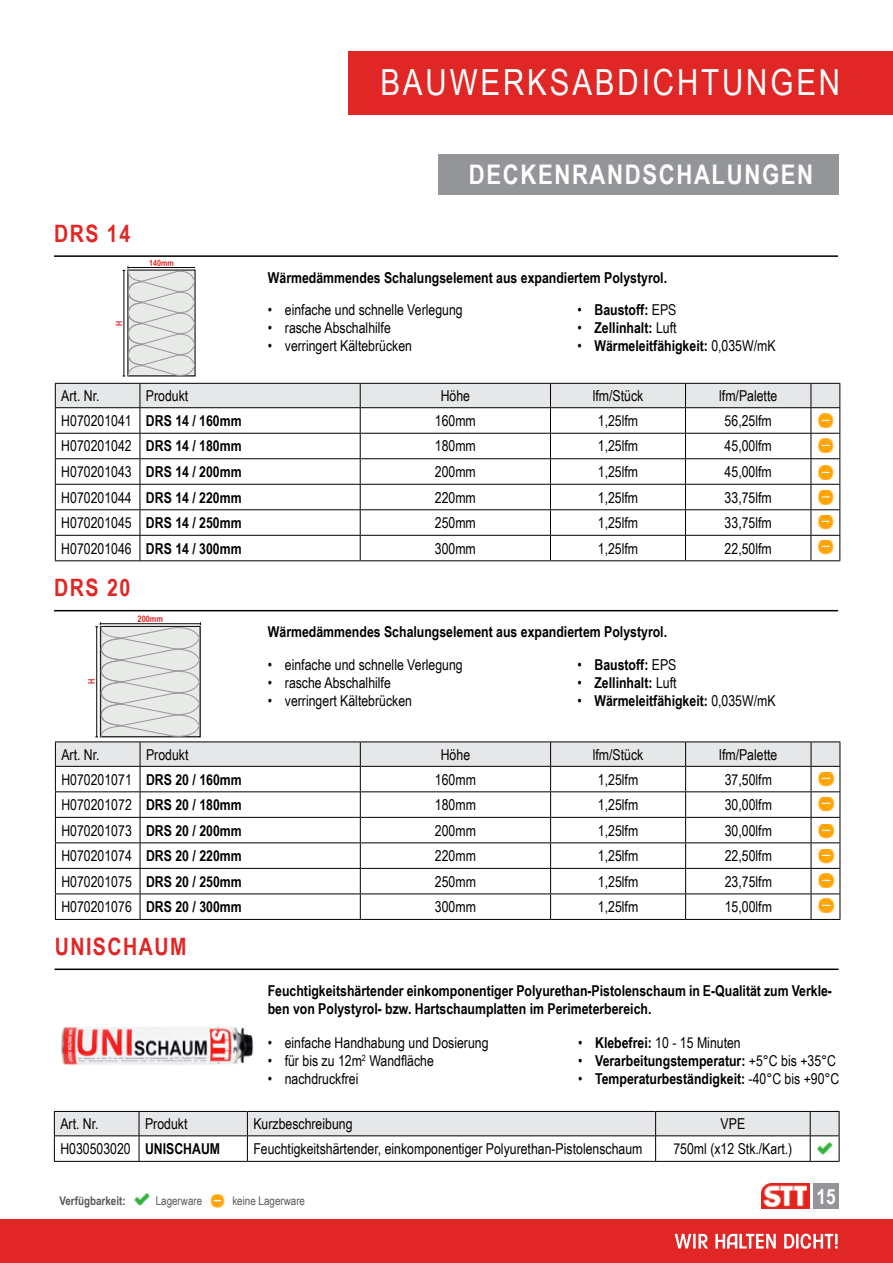
<style>
.page{position:relative;width:893px;height:1263px;background:#fff}
.page>*{position:absolute;margin:0;border:0;box-sizing:border-box;transform-origin:0 0}
.t1{font:36px "Arial Narrow";letter-spacing:.08em;color:#fff}
.t2{font:700 27px "Arial Narrow";color:#fff}
.t3{font:700 24px "Arial Narrow";color:#e12726}
.t4{font:700 21px "Arial Narrow";color:#fff}
.t5{font:15px "Arial Narrow";color:#000}
.t6{font:700 15px/18px "Arial Narrow";color:#000}
.t7{font:12px "Arial Narrow";color:#58595b}
.t8{font:700 12px "Arial Narrow";color:#58595b}
.t9{font:700 9px "Arial Narrow";color:#e12726}
.t10{font:700 8.7px "Arial Narrow";color:#e12726}
.s1{font-weight:400}
.s2{font-weight:700}
</style>
<div class="page">
<div style="left:0;top:1219px;width:893px;height:44px;background:#e12726"></div>
<svg style="left:675px;top:1233px;width:162px;height:16px"></svg>
<img style="left:762px;top:1183px;width:48px;height:26px">
<div style="left:813px;top:1183px;width:26px;height:26px;background:#939598"></div>
<img style="left:134px;top:1193px;width:16px;height:13px">
<img style="left:210px;top:1193px;width:15px;height:15px">
<div style="left:438px;top:154px;width:401px;height:40px;background:#939598"></div>
<div style="left:349px;top:51px;width:544px;height:63px;background:#e12726"></div>
<hr style="left:55px;top:968px;width:783px;height:2px;background:#000">
<img style="left:61px;top:1026px;width:193px;height:39px">
<svg style="left:54px;top:1111px;width:786px;height:51px"></svg>
<img style="left:816px;top:1142px;width:19px;height:13px">
<hr style="left:54px;top:255px;width:784px;height:2px;background:#000">
<svg style="left:55px;top:266px;width:785px;height:295px"></svg>
<img style="left:817px;top:438px;width:17px;height:14px">
<img style="left:817px;top:414px;width:17px;height:14px">
<img style="left:817px;top:490px;width:17px;height:14px">
<img style="left:817px;top:465px;width:17px;height:15px">
<img style="left:817px;top:515px;width:17px;height:14px">
<img style="left:817px;top:540px;width:17px;height:14px">
<hr style="left:54px;top:610px;width:784px;height:1px;background:#000">
<svg style="left:55px;top:622px;width:786px;height:298px"></svg>
<img style="left:817px;top:797px;width:17px;height:14px">
<img style="left:817px;top:772px;width:17px;height:14px">
<img style="left:817px;top:849px;width:17px;height:14px">
<img style="left:817px;top:824px;width:17px;height:14px">
<img style="left:817px;top:874px;width:17px;height:14px">
<img style="left:817px;top:899px;width:17px;height:14px">
<h1 class="t1" style="left:380px;top:56px;width:461px">BAUWERKSABDICHTUNGEN</h1>
<h3 class="t3" style="left:54px;top:215px;width:16px">DRS</h3>
<h3 class="t3" style="left:107px;top:215px;width:25px">14</h3>
<p class="t10" style="left:149px;top:256px;width:26px">140mm</p>
<p class="t10" style="left:113px;top:326px;width:6px;rotate:-90deg">H</p>
<h2 class="t2" style="left:469px;top:154px;width:19px">DECKENRANDSCHA</h2>
<h2 class="t2" style="left:712px;top:154px;width:33px">LUNGEN</h2>
<p class="t6" style="left:268px;top:268px;width:401px">Wärmedämmendes Schalungselement aus expandiertem Polystyrol.</p>
<p class="t6" style="left:577px;top:300px;width:101px"><span class="s1">•</span> Baustoff: <span class="s1">EPS</span></p>
<p class="t6" style="left:577px;top:318px;width:101px"><span class="s1">•</span> Zellinhalt: <span class="s1">Luft</span></p>
<p class="t6" style="left:577px;top:336px;width:200px"><span class="s1">•</span> Wärmeleitfähigkeit: <span class="s1">0,035W/mK</span></p>
<p class="t5" style="left:268px;top:299px;width:196px">• einfache und schnelle Verlegung</p>
<p class="t5" style="left:268px;top:317px;width:124px">• rasche Abschalhilfe</p>
<p class="t5" style="left:268px;top:335px;width:146px">• verringert Kältebrücken</p>
<p class="t5" style="left:61px;top:385px;width:40px">Art. Nr.</p>
<p class="t5" style="left:146px;top:385px;width:44px">Produkt</p>
<p class="t5" style="left:441px;top:385px;width:31px">Höhe</p>
<p class="t5" style="left:593px;top:385px;width:52px">lfm/Stück</p>
<p class="t5" style="left:719px;top:385px;width:60px">lfm/Palette</p>
<p class="t5" style="left:61px;top:410px;width:94px">H070201041 <span class="s2">DRS</span></p>
<p class="t6" style="left:175px;top:411px;width:68px">14 / 160mm</p>
<p class="t5" style="left:435px;top:410px;width:43px">160mm</p>
<p class="t5" style="left:598px;top:410px;width:42px">1,25lfm</p>
<p class="t5" style="left:725px;top:410px;width:49px">56,25lfm</p>
<p class="t5" style="left:61px;top:435px;width:94px">H070201042 <span class="s2">DRS</span></p>
<p class="t6" style="left:175px;top:436px;width:68px">14 / 180mm</p>
<p class="t5" style="left:435px;top:435px;width:43px">180mm</p>
<p class="t5" style="left:598px;top:435px;width:42px">1,25lfm</p>
<p class="t5" style="left:725px;top:435px;width:49px">45,00lfm</p>
<p class="t5" style="left:61px;top:461px;width:94px">H070201043 <span class="s2">DRS</span></p>
<p class="t6" style="left:175px;top:462px;width:68px">14 / 200mm</p>
<p class="t5" style="left:435px;top:461px;width:43px">200mm</p>
<p class="t5" style="left:598px;top:461px;width:42px">1,25lfm</p>
<p class="t5" style="left:725px;top:461px;width:49px">45,00lfm</p>
<p class="t5" style="left:61px;top:486px;width:94px">H070201044 <span class="s2">DRS</span></p>
<p class="t6" style="left:175px;top:487px;width:68px">14 / 220mm</p>
<p class="t5" style="left:435px;top:486px;width:43px">220mm</p>
<p class="t5" style="left:598px;top:486px;width:42px">1,25lfm</p>
<p class="t5" style="left:725px;top:486px;width:49px">33,75lfm</p>
<p class="t5" style="left:61px;top:512px;width:94px">H070201045 <span class="s2">DRS</span></p>
<p class="t6" style="left:175px;top:513px;width:68px">14 / 250mm</p>
<p class="t5" style="left:435px;top:512px;width:43px">250mm</p>
<p class="t5" style="left:598px;top:512px;width:42px">1,25lfm</p>
<p class="t5" style="left:725px;top:512px;width:49px">33,75lfm</p>
<p class="t5" style="left:61px;top:537px;width:94px">H070201046 <span class="s2">DRS</span></p>
<p class="t6" style="left:175px;top:538px;width:68px">14 / 300mm</p>
<p class="t5" style="left:435px;top:537px;width:43px">300mm</p>
<p class="t5" style="left:598px;top:537px;width:42px">1,25lfm</p>
<p class="t5" style="left:725px;top:537px;width:49px">22,50lfm</p>
<h3 class="t3" style="left:54px;top:570px;width:16px">DRS</h3>
<h3 class="t3" style="left:107px;top:570px;width:25px">20</h3>
<p class="t9" style="left:138px;top:612px;width:27px">200mm</p>
<p class="t9" style="left:85px;top:684px;width:6px;rotate:-90deg">H</p>
<p class="t6" style="left:268px;top:622px;width:401px">Wärmedämmendes Schalungselement aus expandiertem Polystyrol.</p>
<p class="t6" style="left:577px;top:655px;width:101px"><span class="s1">•</span> Baustoff: <span class="s1">EPS</span></p>
<p class="t6" style="left:577px;top:673px;width:101px"><span class="s1">•</span> Zellinhalt: <span class="s1">Luft</span></p>
<p class="t6" style="left:577px;top:691px;width:200px"><span class="s1">•</span> Wärmeleitfähigkeit: <span class="s1">0,035W/mK</span></p>
<p class="t5" style="left:268px;top:653px;width:196px">• einfache und schnelle Verlegung</p>
<p class="t5" style="left:268px;top:671px;width:124px">• rasche Abschalhilfe</p>
<p class="t5" style="left:268px;top:689px;width:146px">• verringert Kältebrücken</p>
<p class="t5" style="left:61px;top:743px;width:40px">Art. Nr.</p>
<p class="t5" style="left:146px;top:743px;width:44px">Produkt</p>
<p class="t5" style="left:441px;top:743px;width:31px">Höhe</p>
<p class="t5" style="left:593px;top:743px;width:52px">lfm/Stück</p>
<p class="t5" style="left:719px;top:743px;width:60px">lfm/Palette</p>
<p class="t5" style="left:61px;top:768px;width:94px">H070201071 <span class="s2">DRS</span></p>
<p class="t6" style="left:175px;top:769px;width:68px">20 / 160mm</p>
<p class="t5" style="left:435px;top:768px;width:43px">160mm</p>
<p class="t5" style="left:598px;top:768px;width:42px">1,25lfm</p>
<p class="t5" style="left:725px;top:768px;width:49px">37,50lfm</p>
<p class="t5" style="left:61px;top:794px;width:94px">H070201072 <span class="s2">DRS</span></p>
<p class="t6" style="left:175px;top:795px;width:68px">20 / 180mm</p>
<p class="t5" style="left:435px;top:794px;width:43px">180mm</p>
<p class="t5" style="left:598px;top:794px;width:42px">1,25lfm</p>
<p class="t5" style="left:725px;top:794px;width:49px">30,00lfm</p>
<p class="t5" style="left:61px;top:819px;width:94px">H070201073 <span class="s2">DRS</span></p>
<p class="t6" style="left:175px;top:820px;width:68px">20 / 200mm</p>
<p class="t5" style="left:435px;top:819px;width:43px">200mm</p>
<p class="t5" style="left:598px;top:819px;width:42px">1,25lfm</p>
<p class="t5" style="left:725px;top:819px;width:49px">30,00lfm</p>
<p class="t5" style="left:61px;top:845px;width:94px">H070201074 <span class="s2">DRS</span></p>
<p class="t6" style="left:175px;top:846px;width:68px">20 / 220mm</p>
<p class="t5" style="left:435px;top:845px;width:43px">220mm</p>
<p class="t5" style="left:598px;top:845px;width:42px">1,25lfm</p>
<p class="t5" style="left:725px;top:845px;width:49px">22,50lfm</p>
<p class="t5" style="left:61px;top:870px;width:94px">H070201075 <span class="s2">DRS</span></p>
<p class="t6" style="left:175px;top:871px;width:68px">20 / 250mm</p>
<p class="t5" style="left:435px;top:870px;width:43px">250mm</p>
<p class="t5" style="left:598px;top:870px;width:42px">1,25lfm</p>
<p class="t5" style="left:725px;top:870px;width:49px">23,75lfm</p>
<p class="t5" style="left:61px;top:896px;width:94px">H070201076 <span class="s2">DRS</span></p>
<p class="t6" style="left:175px;top:897px;width:68px">20 / 300mm</p>
<p class="t5" style="left:435px;top:896px;width:43px">300mm</p>
<p class="t5" style="left:598px;top:896px;width:42px">1,25lfm</p>
<p class="t5" style="left:725px;top:896px;width:49px">15,00lfm</p>
<h3 class="t3" style="left:55px;top:928px;width:15px">UNISCHAU</h3>
<h3 class="t3" style="left:170px;top:928px;width:18px">M</h3>
<p class="t6" style="left:268px;top:981px;width:566px">Feuchtigkeitshärtender einkomponentiger Polyurethan-Pistolenschaum in E-Qualität zum Verkle&shy;ben von Polystyrol- bzw. Hartschaumplatten im Perimeterbereich.</p>
<p class="t5" style="left:578px;top:1032px;width:164px">• <span class="s2">Klebefrei:</span> 10 - 15 Minuten</p>
<p class="t6" style="left:578px;top:1051px;width:260px"><span class="s1">•</span> Verarbeitungstemperatur: <span class="s1">+5°C bis +35°C</span></p>
<p class="t6" style="left:578px;top:1069px;width:263px"><span class="s1">•</span> Temperaturbeständigkeit: <span class="s1">-40°C bis +90°C</span></p>
<p class="t5" style="left:268px;top:1032px;width:222px">• einfache Handhabung und Dosierung</p>
<p class="t5" style="left:268px;top:1050px;width:168px">• für bis zu 12m<sup>2</sup> Wandfläche</p>
<p class="t5" style="left:268px;top:1068px;width:92px">• nachdruckfrei</p>
<p class="t5" style="left:60px;top:1113px;width:40px">Art. Nr.</p>
<p class="t5" style="left:145px;top:1113px;width:44px">Produkt</p>
<p class="t5" style="left:253px;top:1113px;width:101px">Kurzbeschreibung</p>
<p class="t5" style="left:721px;top:1113px;width:26px">VPE</p>
<p class="t5" style="left:60px;top:1138px;width:94px">H030503020 <span class="s2">UNISCHAU</span></p>
<p class="t6" style="left:210px;top:1139px;width:12px">M</p>
<p class="t5" style="left:253px;top:1138px;width:391px">Feuchtigkeitshärtender, einkomponentiger Polyurethan-Pistolenschaum</p>
<p class="t5" style="left:673px;top:1138px;width:120px">750ml (x12 Stk./Kart.)</p>
<p class="t8" style="left:59px;top:1191px;width:68px">Verfügbarkeit:</p>
<p class="t7" style="left:156px;top:1191px;width:48px">Lagerware</p>
<p class="t7" style="left:232px;top:1191px;width:74px">keine Lagerware</p>
<h3 class="t4" style="left:817px;top:1180px;width:21px">15</h3>
</div>
